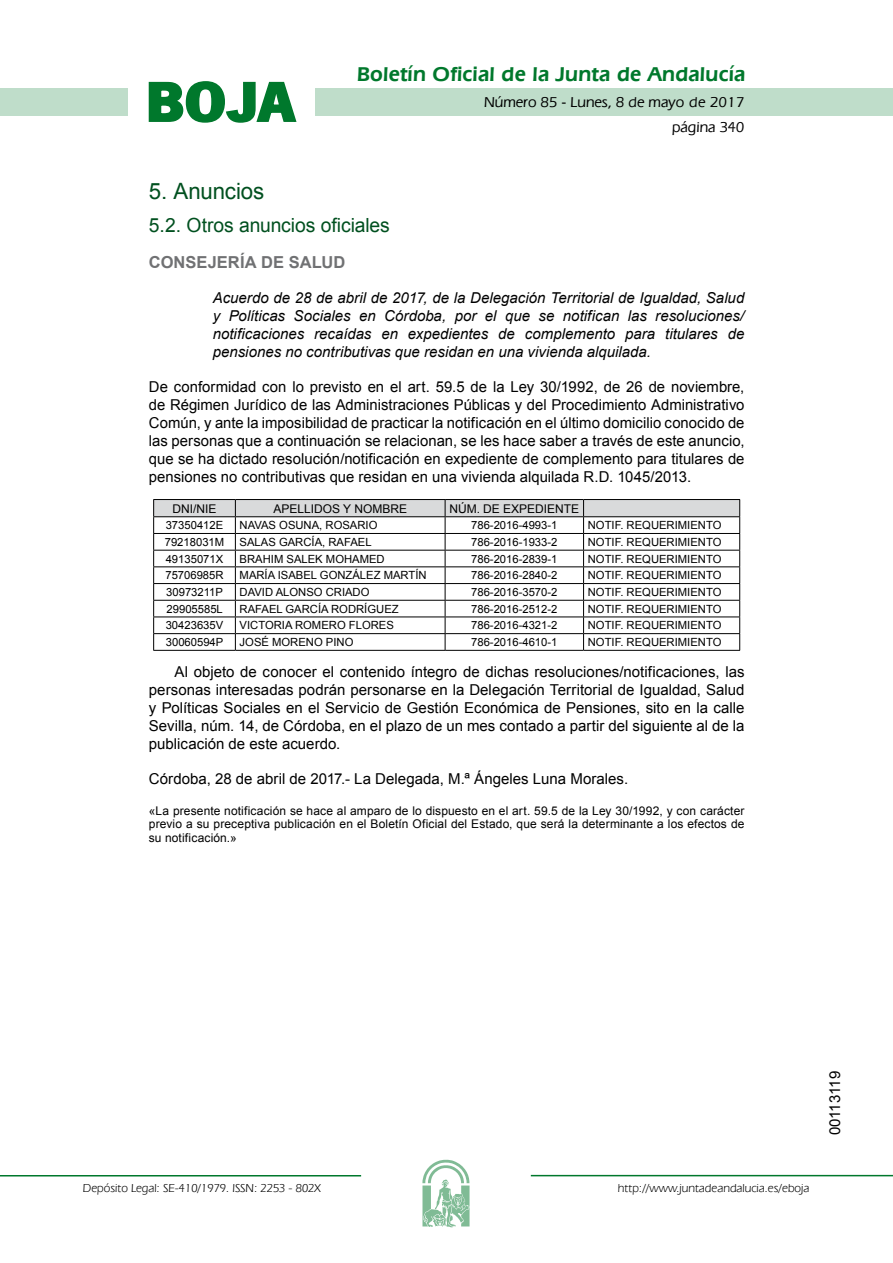
<style>
.page{position:relative;width:893px;height:1263px;background:#fff}
.page>*{position:absolute;margin:0;border:0;box-sizing:border-box;transform-origin:0 0}
.t1{font:700 57.75px "News Got T";color:#00782c;scale:1.14 1}
.t2{font:22.5px "Arial";letter-spacing:-.005em;color:#00501f}
.t3{font:600 21px "Eras IT Cby BT";letter-spacing:.01em;color:#00782c}
.t4{font:19.5px "Arial";letter-spacing:-.005em;color:#00501f}
.t5{font:700 16.5px "Arial";letter-spacing:.005em;color:#707173}
.t6{font:15px/18px "Arial";color:#000;text-align:justify}
.t7{font:italic 15px/18px "Arial";color:#000;text-align:justify}
.t8{font:500 15px/24.5px "Eras IT Cby BT";color:#000;text-align:right}
.t9{font:12px/13.5px "Arial";letter-spacing:.005em;color:#000;text-align:justify}
.t10{font:12px "Eras IT Cby BT";color:#000}
.t11{font:11.25px "Arial";color:#000}
</style>
<div class="page">
<div style="left:315px;top:88px;width:577px;height:28px;background:#bfddca"></div>
<div style="left:0;top:88px;width:128px;height:28px;background:#bfddca"></div>
<hr style="left:0;top:1175px;width:361px;height:2px;background:#00782c">
<svg style="left:422px;top:1159px;width:47px;height:68px"></svg>
<hr style="left:531px;top:1175px;width:361px;height:1px;background:#00782c">
<svg style="left:148px;top:81px;width:149px;height:42px"></svg>
<hr style="left:153px;top:499px;width:82px;height:1px;background:#000">
<hr style="left:235px;top:499px;width:210px;height:1px;background:#000">
<hr style="left:445px;top:499px;width:138px;height:1px;background:#000">
<hr style="left:583px;top:499px;width:157px;height:1px;background:#000">
<svg style="left:153px;top:500px;width:587px;height:150px"></svg>
<hr style="left:153px;top:650px;width:82px;height:1px;background:#000">
<hr style="left:235px;top:650px;width:210px;height:1px;background:#000">
<hr style="left:445px;top:650px;width:138px;height:1px;background:#000">
<hr style="left:583px;top:650px;width:157px;height:1px;background:#000">
<h1 class="t1" style="left:145px;top:68px;width:133px">BOJA</h1>
<h3 class="t3" style="left:357px;top:62px;width:390px">Boletín Oficial de la Junta de Andalucía</h3>
<p class="t8" style="left:484px;top:90px;width:262px">Número 85 - Lunes, 8 de mayo de 2017 página 340</p>
<h2 class="t2" style="left:149px;top:177px;width:117px">5. Anuncios</h2>
<h3 class="t4" style="left:149px;top:212px;width:242px">5.2. Otros anuncios oficiales</h3>
<p class="t5" style="left:149px;top:251px;width:198px">CONSEJERÍA DE SALUD</p>
<p class="t7" style="left:213px;top:289px;width:533px">Acuerdo de 28 de abril de 2017, de la Delegación Territorial de Igualdad, Salud y Políticas Sociales en Córdoba, por el que se notifican las resoluciones/ notificaciones recaídas en expedientes de complemento para titulares de pensiones no contributivas que residan en una vivienda alquilada.</p>
<p class="t6" style="left:149px;top:378px;width:597px">De conformidad con lo previsto en el art. 59.5 de la Ley 30/1992, de 26 de noviembre, de Régimen Jurídico de las Administraciones Públicas y del Procedimiento Administrativo Común, y ante la imposibilidad de practicar la notificación en el último domicilio conocido de las personas que a continuación se relacionan, se les hace saber a través de este anuncio, que se ha dictado resolución/notificación en expediente de complemento para titulares de pensiones no contributivas que residan en una vivienda alquilada R.D. 1045/2013.</p>
<p class="t9" style="left:172px;top:502px;width:46px">DNI/NIE</p>
<p class="t9" style="left:273px;top:502px;width:17px">Apellido</p>
<p class="t9" style="left:332px;top:502px;width:67px">s y nombre</p>
<p class="t9" style="left:449px;top:502px;width:131px">NÚM. DE EXPEDIENTE</p>
<p class="t11" style="left:166px;top:518px;width:59px">37350412E</p>
<p class="t11" style="left:240px;top:518px;width:139px">NAVAS OSUNA, ROSARIO</p>
<p class="t11" style="left:471px;top:518px;width:88px">786-2016-4993-1</p>
<p class="t11" style="left:588px;top:518px;width:135px">NOTIF. REQUERIMIENTO</p>
<p class="t11" style="left:165px;top:535px;width:59px">79218031M</p>
<p class="t11" style="left:240px;top:535px;width:133px">SALAS GARCÍA, RAFAEL</p>
<p class="t11" style="left:471px;top:535px;width:88px">786-2016-1933-2</p>
<p class="t11" style="left:588px;top:535px;width:135px">NOTIF. REQUERIMIENTO</p>
<p class="t11" style="left:166px;top:551px;width:59px">49135071X</p>
<p class="t11" style="left:240px;top:551px;width:147px">BRAHIM SALEK MOHAMED</p>
<p class="t11" style="left:471px;top:551px;width:88px">786-2016-2839-1</p>
<p class="t11" style="left:588px;top:551px;width:135px">NOTIF. REQUERIMIENTO</p>
<p class="t11" style="left:165px;top:568px;width:60px">75706985R</p>
<p class="t11" style="left:240px;top:568px;width:188px">MARÍA ISABEL GONZÁLEZ MARTÍN</p>
<p class="t11" style="left:471px;top:568px;width:88px">786-2016-2840-2</p>
<p class="t11" style="left:588px;top:568px;width:135px">NOTIF. REQUERIMIENTO</p>
<p class="t11" style="left:166px;top:585px;width:58px">30973211P</p>
<p class="t11" style="left:240px;top:585px;width:131px">DAVID ALONSO CRIADO</p>
<p class="t11" style="left:471px;top:585px;width:88px">786-2016-3570-2</p>
<p class="t11" style="left:588px;top:585px;width:135px">NOTIF. REQUERIMIENTO</p>
<p class="t11" style="left:166px;top:601px;width:58px">29905585L</p>
<p class="t11" style="left:240px;top:601px;width:160px">RAFAEL GARCÍA RODRÍGUEZ</p>
<p class="t11" style="left:471px;top:601px;width:88px">786-2016-2512-2</p>
<p class="t11" style="left:588px;top:601px;width:135px">NOTIF. REQUERIMIENTO</p>
<p class="t11" style="left:166px;top:618px;width:59px">30423635V</p>
<p class="t11" style="left:240px;top:618px;width:155px">VICTORIA ROMERO FLORES</p>
<p class="t11" style="left:471px;top:618px;width:88px">786-2016-4321-2</p>
<p class="t11" style="left:588px;top:618px;width:135px">NOTIF. REQUERIMIENTO</p>
<p class="t11" style="left:166px;top:635px;width:59px">30060594P</p>
<p class="t11" style="left:240px;top:635px;width:115px">JOSÉ MORENO PINO</p>
<p class="t11" style="left:471px;top:635px;width:88px">786-2016-4610-1</p>
<p class="t11" style="left:588px;top:635px;width:135px">NOTIF. REQUERIMIENTO</p>
<p class="t6" style="left:149px;top:663px;width:597px;text-indent:26px">Al objeto de conocer el contenido íntegro de dichas resoluciones/notificaciones, las personas interesadas podrán personarse en la Delegación Territorial de Igualdad, Salud y Políticas Sociales en el Servicio de Gestión Económica de Pensiones, sito en la calle Sevilla, núm. 14, de Córdoba, en el plazo de un mes contado a partir del siguiente al de la publicación de este acuerdo.</p>
<p class="t6" style="left:149px;top:770px;width:481px">Córdoba, 28 de abril de 2017.- La Delegada, M .ª Ángeles Luna Morales.</p>
<p class="t9" style="left:149px;top:804px;width:597px">«La presente notificación se hace al amparo de lo dispuesto en el art. 59.5 de la Ley 30/1992, y con carácter previo a su preceptiva publicación en el Boletín Oficial del Estado, que será la determinante a los efectos de su notificación.»</p>
<p class="t10" style="left:83px;top:1181px;width:239px">Depósito Legal: SE-410/1979. ISSN: 2253 - 802X</p>
<p class="t10" style="left:618px;top:1181px;width:193px">http://www.juntadeandalucia.es/eboja</p>
<p class="t6" style="left:826px;top:1135px;width:66px;rotate:-90deg">00113119</p>
</div>
